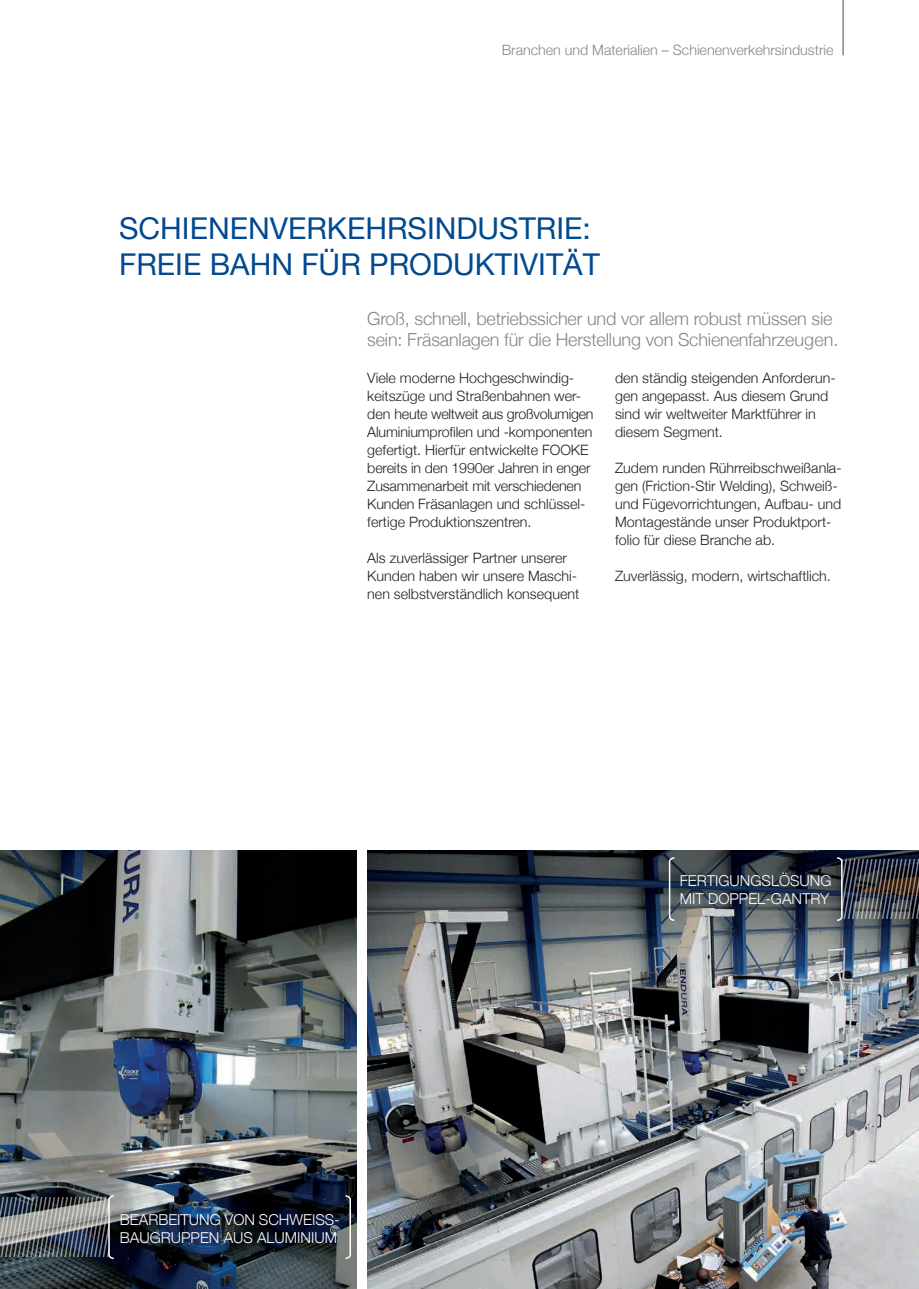
<style>
.page{position:relative;width:919px;height:1289px;background:#fff}
.page>*{position:absolute;margin:0;border:0;box-sizing:border-box;transform-origin:0 0}
.t1{font:30px/36px "Helvetica Neue";color:#014990}
.t2{font:300 18px/21.6px "Helvetica Neue";letter-spacing:-.01em;color:#81878a}
.t3{font:300 15px/18px "Helvetica Neue";color:#fff}
.t4{font:300 14.25px/18px "Helvetica Neue";color:#231f20}
.t5{font:300 14.25px "Helvetica Neue";color:#81878a}
</style>
<div class="page">
<img style="left:0;top:850px;width:356px;height:438px">
<hr style="left:842px;top:0;width:1px;height:55px;background:#81878a">
<img style="left:367px;top:850px;width:551px;height:438px">
<svg style="left:344px;top:1194px;width:8px;height:65px"></svg>
<img style="left:0;top:1194px;width:115px;height:65px">
<svg style="left:668px;top:856px;width:7px;height:65px"></svg>
<svg style="left:835px;top:856px;width:83px;height:65px;background:#44454d"></svg>
<p class="t5" style="left:501px;top:38px;width:333px">Branchen und Materialien – Schienenverkehrsindustrie</p>
<h1 class="t1" style="left:119px;top:212px;width:482px">SCHIENENVERKEHRSINDUSTRIE:<br>FREIE BAHN FÜR PRODUKTIVITÄT</h1>
<p class="t2" style="left:367px;top:306px;width:472px">Groß, schnell, betriebssicher und vor allem robust müssen sie sein: Fräsanlagen für die Herstellung von Schienenfahrzeugen.</p>
<p class="t4" style="left:367px;top:367px;width:228px">Viele moderne Hochgeschwindig&shy;keitszüge und Straßenbahnen wer&shy;den heute weltweit aus großvolumigen Aluminiumprofilen und -komponenten gefertigt. Hierfür entwickelte FOOKE bereits in den 1990er Jahren in enger Zusammenarbeit mit verschiedenen Kunden Fräsanlagen und schlüssel&shy;fertige Produktionszentren.</p>
<p class="t4" style="left:367px;top:547px;width:213px">Als zuverlässiger Partner unserer<br>Kunden haben wir unsere Maschi&shy;nen selbstverständlich konsequent</p>
<p class="t4" style="left:615px;top:367px;width:222px">den ständig steigenden Anforderun&shy;gen angepasst. Aus diesem Grund sind wir weltweiter Marktführer in diesem Segment.</p>
<p class="t4" style="left:615px;top:457px;width:228px">Zudem runden Rührreibschweißanla&shy;gen (Friction-Stir Welding), Schweiß&shy;und Fügevorrichtungen, Aufbau- und Montagestände unser Produktport&shy;folio für diese Branche ab.</p>
<p class="t4" style="left:615px;top:565px;width:217px">Zuverlässig, modern, wirtschaftlich.</p>
<p class="t3" style="left:679px;top:870px;width:153px">FERTIGUNGSLÖSUNG<br>MIT DOPPEL-GANTRY</p>
<p class="t3" style="left:120px;top:1209px;width:221px">BEARBEITUNG VON SCHWEISS-<br>BAUGRUPPEN AUS ALUMINIUM</p>
</div>
